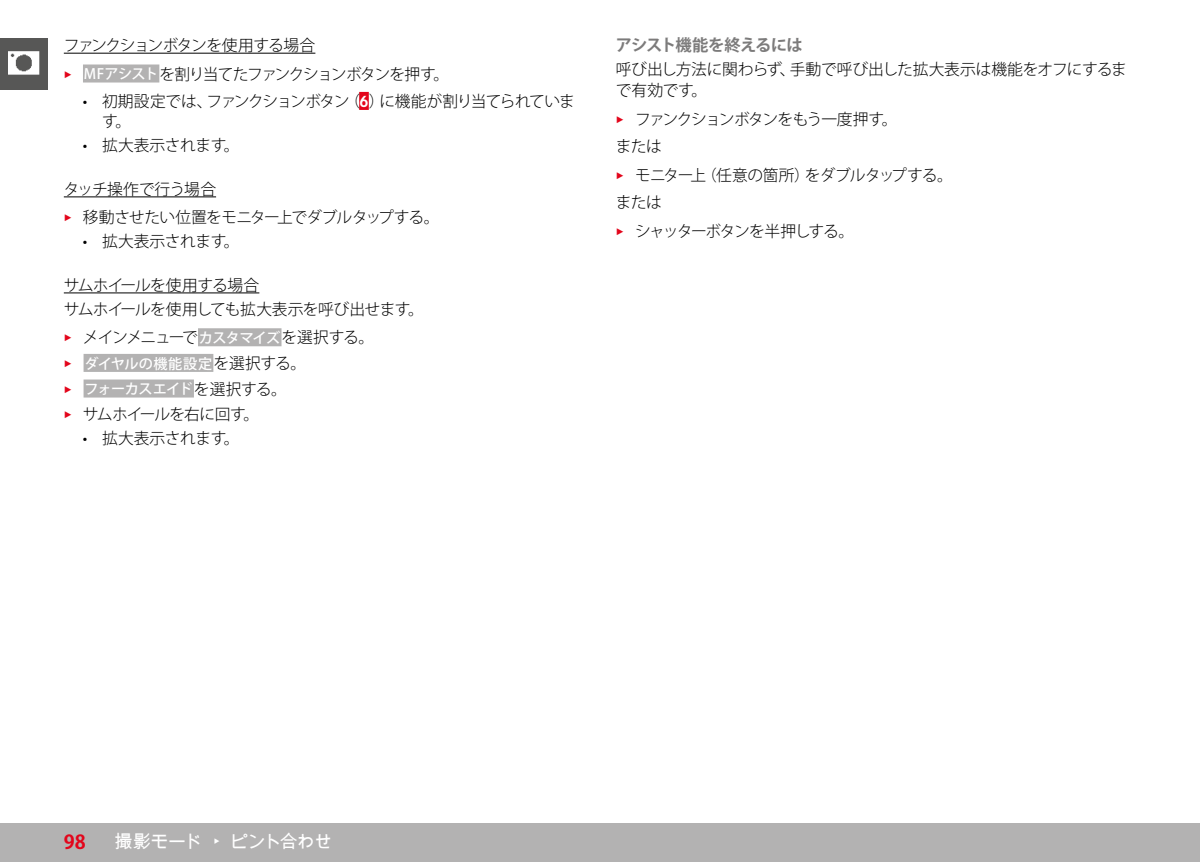
<style>
.page{position:relative;width:1200px;height:862px;background:#fff}
.page>*{position:absolute;margin:0;border:0;box-sizing:border-box;transform-origin:0 0}
.t1{font:700 19.12px "Koz Go Pr 6 N";color:#e3051b}
.t2{font:18px "Arial Unicode MS";letter-spacing:-.035em;color:#fff}
.Text____Um_zu_zum_XXX{font:700 16.2px "Koz Go Pr 6 N";letter-spacing:-.045em;color:#7c7b7b}
.Text____Body_Text{font:300 15.75px "Koz Go Pr 6 N";letter-spacing:-.04em;color:#000}
.Text____Body_Text-2{font:300 15.75px "Koz Go Pr 6 N";letter-spacing:-.085em;color:#000}
.Text____Body_Text-3{font:300 15.75px/20.7px "Koz Go Pr 6 N";letter-spacing:-.015em;color:#000}
.Text____Body_Text-4{font:300 15.75px/20.7px "Koz Go Pr 6 N";letter-spacing:-.065em;color:#000}
.Text____Mittels_XXX-Steuerung{font:300 15.75px "Koz Go Pr 6 N";letter-spacing:-.04em;color:#000}
.Text____Body_Text-5{font:300 15.75px "Koz Go Pr 6 N";letter-spacing:-.075em;color:#000}
.Text____Mittels_XXX-Steuerung-2{font:300 15.75px "Koz Go Pr 6 N";letter-spacing:-.08em;color:#000}
.Text____Body_Text-6{font:300 15.75px "Koz Go Pr 6 N";letter-spacing:-.09em;color:#000}
.Text____oder{font:300 15.75px "Koz Go Pr 6 N";letter-spacing:-.045em;color:#000}
.t3{font:500 14.17px "Koz Go Pr 6 N";letter-spacing:.03em;color:#fff}
.t4{font:500 14.17px "Koz Go Pr 6 N";letter-spacing:-.035em;color:#fff}
.s1{font-family:"Corporate S";color:#e3051b}
.s2{font-weight:500;font-size:14.17px;color:#fff}
.s3{font-family:"Corporate S";font-weight:700;font-size:16.88px;color:#fff}
.s4{font-family:"Corporate S";font-weight:300;font-size:15.75px;color:#e3051b}
.s5{font-weight:300;font-size:15.75px;color:#000}
</style>
<div class="page">
<div style="left:0;top:38px;width:48px;height:51px;background:#575756"></div>
<img style="left:9px;top:51px;width:31px;height:24px">
<div style="left:0;top:823px;width:1199px;height:38px;background:#b3b2b2"></div>
<hr style="left:64px;top:53px;width:251px;height:1px;background:#000">
<div style="left:83px;top:64px;width:76px;height:18px;background:#b3b2b2"></div>
<div style="left:359px;top:92px;width:10px;height:18px;background:#e3051b"></div>
<hr style="left:64px;top:196px;width:152px;height:1px;background:#000">
<hr style="left:64px;top:292px;width:195px;height:1px;background:#000">
<div style="left:198px;top:328px;width:83px;height:18px;background:#b3b2b2"></div>
<div style="left:83px;top:354px;width:130px;height:18px;background:#b3b2b2"></div>
<div style="left:83px;top:379px;width:111px;height:18px;background:#b3b2b2"></div>
<p class="Text____Mittels_XXX-Steuerung-2" style="left:64px;top:36px;width:253px">ファンクションボタンを使用する場合</p>
<p class="Text____Body_Text-2" style="left:64px;top:65px;width:387px"><span class="s1">▸</span> <span class="s2">MFアシスト</span> を割り当てたファンクションボタンを押す。</p>
<p class="Text____Body_Text-4" style="left:102px;top:91px;width:474px;text-indent:-19px">• 初期設定では、ファンクションボタン（<span class="s3">6</span>）に機能が割り当てられています。</p>
<p class="Text____Body_Text" style="left:83px;top:137px;width:158px">• 拡大表示されます。</p>
<p class="Text____Mittels_XXX-Steuerung" style="left:64px;top:180px;width:154px">タッチ操作で行う場合</p>
<p class="Text____Body_Text" style="left:64px;top:209px;width:377px"><span class="s1">▸</span> 移動させたい位置をモニター上でダブルタップする。</p>
<p class="Text____Body_Text" style="left:83px;top:233px;width:158px">• 拡大表示されます。</p>
<p class="Text____Mittels_XXX-Steuerung" style="left:64px;top:276px;width:197px">サムホイールを使用する場合</p>
<p class="Text____Body_Text" style="left:64px;top:300px;width:361px">サムホイールを使用しても拡大表示を呼び出せます。</p>
<p class="Text____Body_Text-5" style="left:64px;top:328px;width:312px"><span class="s1">▸</span> メインメニューで <span class="s2">カスタマイズ</span> を選択する。</p>
<p class="t3" style="left:64px;top:355px;width:244px"><span class="s4">▸</span> ダイヤルの機能設定 <span class="s5">を選択する。</span></p>
<p class="t4" style="left:64px;top:381px;width:224px"><span class="s4">▸</span> フォーカスエイド <span class="s5">を選択する。</span></p>
<p class="Text____Body_Text" style="left:64px;top:405px;width:197px"><span class="s1">▸</span> サムホイールを右に回す。</p>
<p class="Text____Body_Text" style="left:83px;top:429px;width:158px">• 拡大表示されます。</p>
<p class="Text____Um_zu_zum_XXX" style="left:615px;top:36px;width:188px">アシスト機能を終えるには</p>
<p class="Text____Body_Text-3" style="left:615px;top:60px;width:512px">呼び出し方法に関わらず、手動で呼び出した拡大表示は機能をオフにするまで有効です。</p>
<p class="Text____Body_Text-2" style="left:615px;top:110px;width:283px"><span class="s1">▸</span> ファンクションボタンをもう一度押す。</p>
<p class="Text____oder" style="left:615px;top:138px;width:47px">または</p>
<p class="Text____Body_Text" style="left:615px;top:166px;width:338px"><span class="s1">▸</span> モニター上（任意の箇所）をダブルタップする。</p>
<p class="Text____oder" style="left:615px;top:193px;width:47px">または</p>
<p class="Text____Body_Text-6" style="left:615px;top:222px;width:240px"><span class="s1">▸</span> シャッターボタンを半押しする。</p>
<p class="t1" style="left:64px;top:830px;width:23px">98</p>
<p class="t2" style="left:115px;top:828px;width:219px">撮影モード ▸ ピント合わせ</p>
</div>
